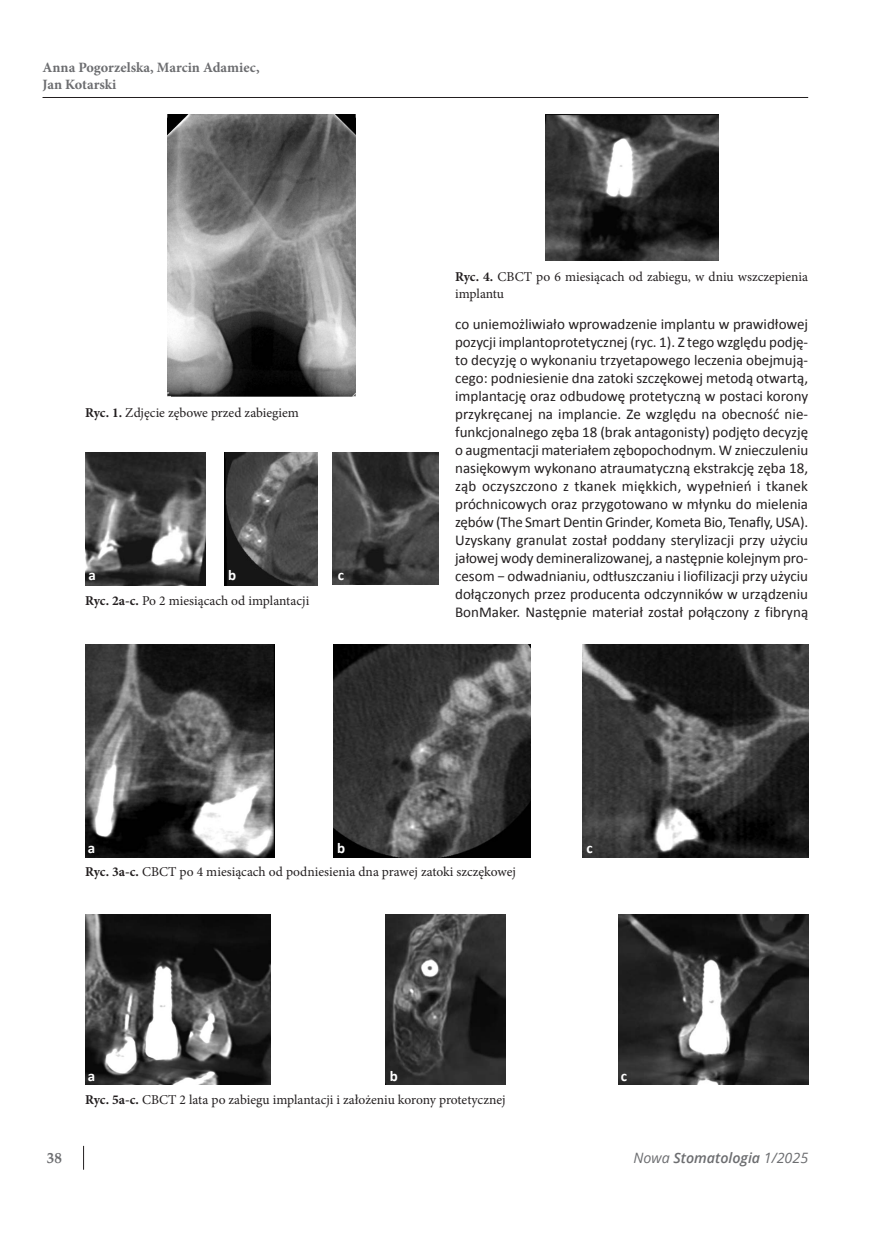
<style>
.page{position:relative;width:872px;height:1234px;background:#fff}
.page>*{position:absolute;margin:0;border:0;box-sizing:border-box;transform-origin:0 0}
.t1{font:15px/18px "Calibri";color:#231f20;text-align:justify}
.t2{font:700 15px "Calibri";color:#fff}
.t3{font:700 15px "Palatino Linotype";color:#6c6d70}
.t4{font:700 14.25px/17.2px "Minion Pro";color:#6c6d70}
.t5{font:italic 600 14.25px "Open Sans";color:#6c6d70}
.t6{font:13.5px/16.5px "Minion Pro";color:#231f20}
.s1{font-weight:700}
.s2{font-weight:400}
</style>
<div class="page">
<hr style="left:43px;top:97px;width:765px;height:1px;background:#231f20">
<svg style="left:83px;top:1145px;width:1px;height:24px"></svg>
<img style="left:168px;top:115px;width:187px;height:281px">
<img style="left:85px;top:452px;width:120px;height:133px">
<img style="left:225px;top:452px;width:93px;height:133px">
<img style="left:332px;top:452px;width:106px;height:132px">
<img style="left:85px;top:644px;width:189px;height:213px">
<img style="left:334px;top:644px;width:197px;height:213px">
<img style="left:582px;top:644px;width:226px;height:213px">
<img style="left:545px;top:115px;width:173px;height:145px">
<img style="left:85px;top:914px;width:185px;height:170px">
<img style="left:386px;top:914px;width:119px;height:170px">
<img style="left:618px;top:914px;width:190px;height:170px">
<p class="t4" style="left:43px;top:58px;width:218px">Anna Pogorzelska, Marcin Adamiec,<br>Jan Kotarski</p>
<p class="t6" style="left:85px;top:404px;width:215px"><span class="s1">Ryc. 1.</span> Zdjęcie zębowe przed zabiegiem</p>
<p class="t2" style="left:88px;top:565px;width:9px">a</p>
<p class="t2" style="left:228px;top:565px;width:10px">b</p>
<p class="t2" style="left:338px;top:565px;width:8px">c</p>
<p class="t6" style="left:85px;top:592px;width:226px"><span class="s1">Ryc. 2a-c.</span> Po 2 miesiącach od implantacji</p>
<p class="t6" style="left:455px;top:269px;width:354px"><span class="s1">Ryc. 4.</span> CBCT po 6 miesiącach od zabiegu, w dniu wszczepienia implantu</p>
<p class="t1" style="left:455px;top:315px;width:354px">co uniemożliwiało wprowadzenie implantu w prawidłowej pozycji implantoprotetycznej (ryc. 1). Z tego względu podję&shy;to decyzję o wykonaniu trzyetapowego leczenia obejmują&shy;cego: podniesienie dna zatoki szczękowej metodą otwartą, implantację oraz odbudowę protetyczną w postaci korony przykręcanej na implancie. Ze względu na obecność nie&shy;funkcjonalnego zęba 18 (brak antagonisty) podjęto decyzję o augmentacji materiałem zębopochodnym. W znieczuleniu nasiękowym wykonano atraumatyczną ekstrakcję zęba 18, ząb oczyszczono z tkanek miękkich, wypełnień i tkanek próchnicowych oraz przygotowano w młynku do mielenia zębów (The Smart Dentin Grinder, Kometa Bio, Tenafly, USA).<br>Uzyskany granulat został poddany sterylizacji przy użyciu jałowej wody demineralizowanej, a następnie kolejnym pro&shy;cesom − odwadnianiu, odtłuszczaniu i liofilizacji przy użyciu dołączonych przez producenta odczynników w urządzeniu BonMaker. Następnie materiał został połączony z fibryną</p>
<p class="t2" style="left:88px;top:838px;width:9px">a</p>
<p class="t2" style="left:337px;top:838px;width:10px">b</p>
<p class="t2" style="left:586px;top:838px;width:8px">c</p>
<p class="t6" style="left:85px;top:863px;width:432px"><span class="s1">Ryc. 3a-c.</span> CBCT po 4 miesiącach od podniesienia dna prawej zatoki szczękowej</p>
<p class="t2" style="left:88px;top:1066px;width:9px">a</p>
<p class="t2" style="left:390px;top:1066px;width:10px">b</p>
<p class="t2" style="left:621px;top:1066px;width:8px">c</p>
<p class="t6" style="left:85px;top:1090px;width:422px"><span class="s1">Ryc. 5a-c.</span> CBCT 2 lata po zabiegu implantacji i założeniu korony protetycznej</p>
<p class="t3" style="left:47px;top:1146px;width:17px">38</p>
<p class="t5" style="left:633px;top:1147px;width:176px"><span class="s2">Nowa</span> Stomatologia <span class="s2">1/2025</span></p>
</div>
